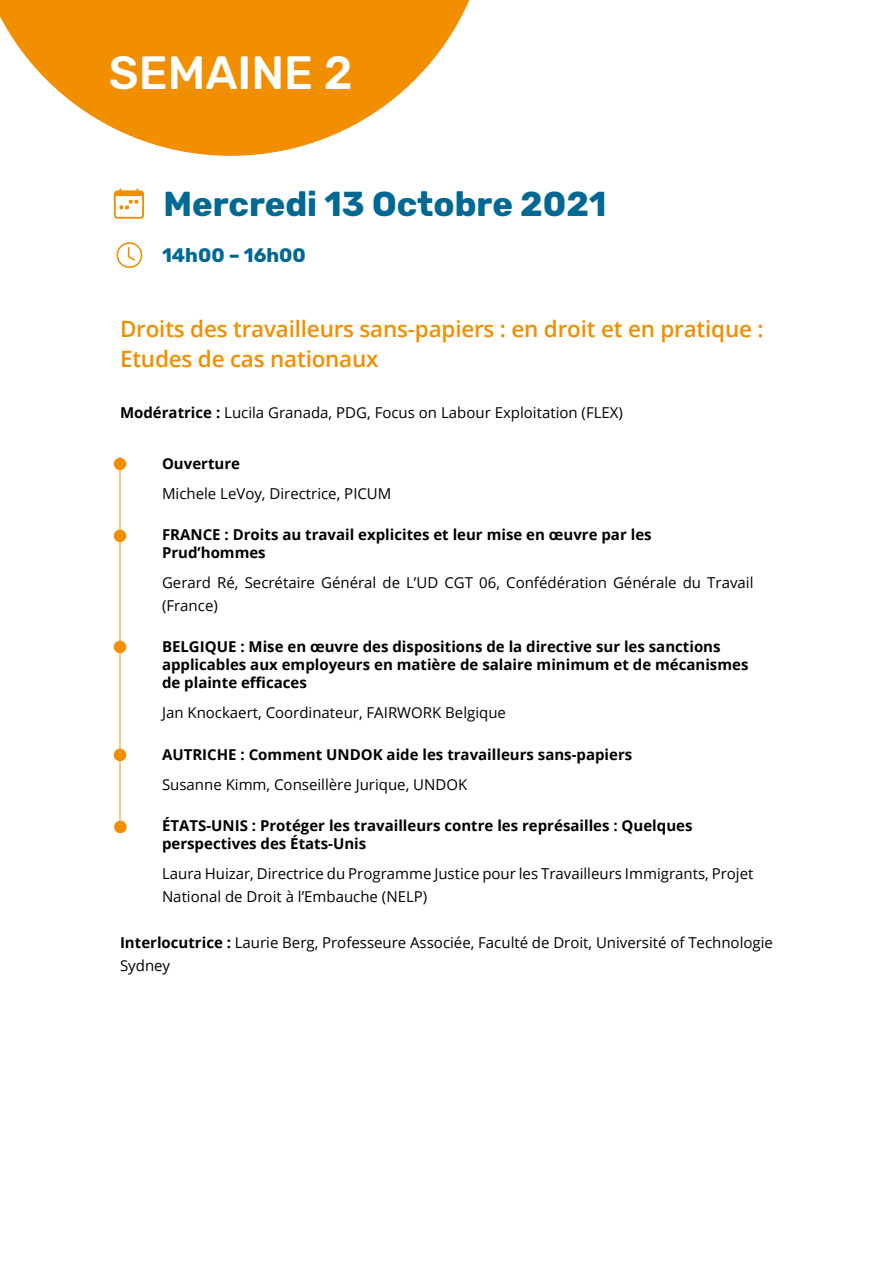
<style>
.page{position:relative;width:893px;height:1263px;background:#fff}
.page>*{position:absolute;margin:0;border:0;box-sizing:border-box;transform-origin:0 0}
.t1{font:500 46.35px "Rubik";color:#fff}
.t2{font:700 34.5px "Rubik";color:#006993}
.t3{font:600 22.5px/30px "Open Sans";letter-spacing:-.01em;color:#f18f01}
.t4{font:700 19.5px "Rubik";color:#006993}
.t5{font:15px/22.5px "Open Sans";color:#000}
.t6{font:700 15px/18px "Open Sans";color:#000}
.s1{font-weight:700}
</style>
<div class="page">
<svg style="left:0;top:0;width:470px;height:156px;fill:#f18f01"></svg>
<svg style="left:117px;top:242px;width:25px;height:26px"></svg>
<hr style="left:120px;top:464px;width:1px;height:363px;background:#f18f01">
<div style="left:114px;top:458px;width:12px;height:11px;background:#f18f01;border-radius:50%"></div>
<div style="left:114px;top:458px;width:12px;height:12px;border:2px solid #f18f01;border-radius:50%"></div>
<div style="left:114px;top:530px;width:12px;height:11px;background:#f18f01;border-radius:50%"></div>
<div style="left:114px;top:530px;width:12px;height:12px;border:2px solid #f18f01;border-radius:50%"></div>
<div style="left:114px;top:641px;width:12px;height:11px;background:#f18f01;border-radius:50%"></div>
<div style="left:114px;top:641px;width:12px;height:12px;border:2px solid #f18f01;border-radius:50%"></div>
<div style="left:114px;top:749px;width:12px;height:11px;background:#f18f01;border-radius:50%"></div>
<div style="left:114px;top:749px;width:12px;height:12px;border:2px solid #f18f01;border-radius:50%"></div>
<div style="left:115px;top:821px;width:11px;height:11px;background:#f18f01;border-radius:50%"></div>
<div style="left:114px;top:821px;width:13px;height:12px;border:2px solid #f18f01;border-radius:50%"></div>
<svg style="left:114px;top:188px;width:30px;height:31px"></svg>
<h1 class="t1" style="left:109px;top:46px;width:245px">SEMAINE 2</h1>
<h2 class="t2" style="left:164px;top:184px;width:444px">Mercredi 13 Octobre 2021</h2>
<h3 class="t4" style="left:162px;top:244px;width:145px">14h00 – 16h00</h3>
<h3 class="t3" style="left:120px;top:313px;width:645px">Droits des travailleurs sans-papiers : en droit et en pratique :<br>Etudes de cas nationaux</h3>
<p class="t5" style="left:120px;top:401px;width:504px"><span class="s1">Modératrice :</span> Lucila Granada, PDG, Focus on Labour Exploitation (FLEX)</p>
<p class="t6" style="left:162px;top:454px;width:80px">Ouverture</p>
<p class="t5" style="left:162px;top:481px;width:231px">Michele LeVoy, Directrice, PICUM</p>
<p class="t6" style="left:162px;top:525px;width:491px">FRANCE : Droits au travail explicites et leur mise en œuvre par les<br>Prud’hommes</p>
<p class="t5" style="left:162px;top:571px;width:593px">Gerard Ré, Secrétaire Général de L’UD CGT 06, Confédération Générale du Travail (France)</p>
<p class="t6" style="left:162px;top:637px;width:588px">BELGIQUE : Mise en œuvre des dispositions de la directive sur les sanctions applicables aux employeurs en matière de salaire minimum et de mécanismes de plainte efficaces</p>
<p class="t5" style="left:162px;top:701px;width:345px">Jan Knockaert, Coordinateur, FAIRWORK Belgique</p>
<p class="t6" style="left:162px;top:745px;width:472px">AUTRICHE : Comment UNDOK aide les travailleurs sans-papiers</p>
<p class="t5" style="left:162px;top:772px;width:307px">Susanne Kimm, Conseillère Jurique, UNDOK</p>
<p class="t6" style="left:162px;top:816px;width:532px">ÉTATS-UNIS : Protéger les travailleurs contre les représailles : Quelques perspectives des États-Unis</p>
<p class="t5" style="left:162px;top:862px;width:593px">Laura Huizar, Directrice du Programme Justice pour les Travailleurs Immigrants, Projet<br>National de Droit à l’Embauche (NELP)</p>
<p class="t5" style="left:120px;top:931px;width:654px"><span class="s1">Interlocutrice :</span> Laurie Berg, Professeure Associée, Faculté de Droit, Université of Technologie<br>Sydney</p>
</div>
